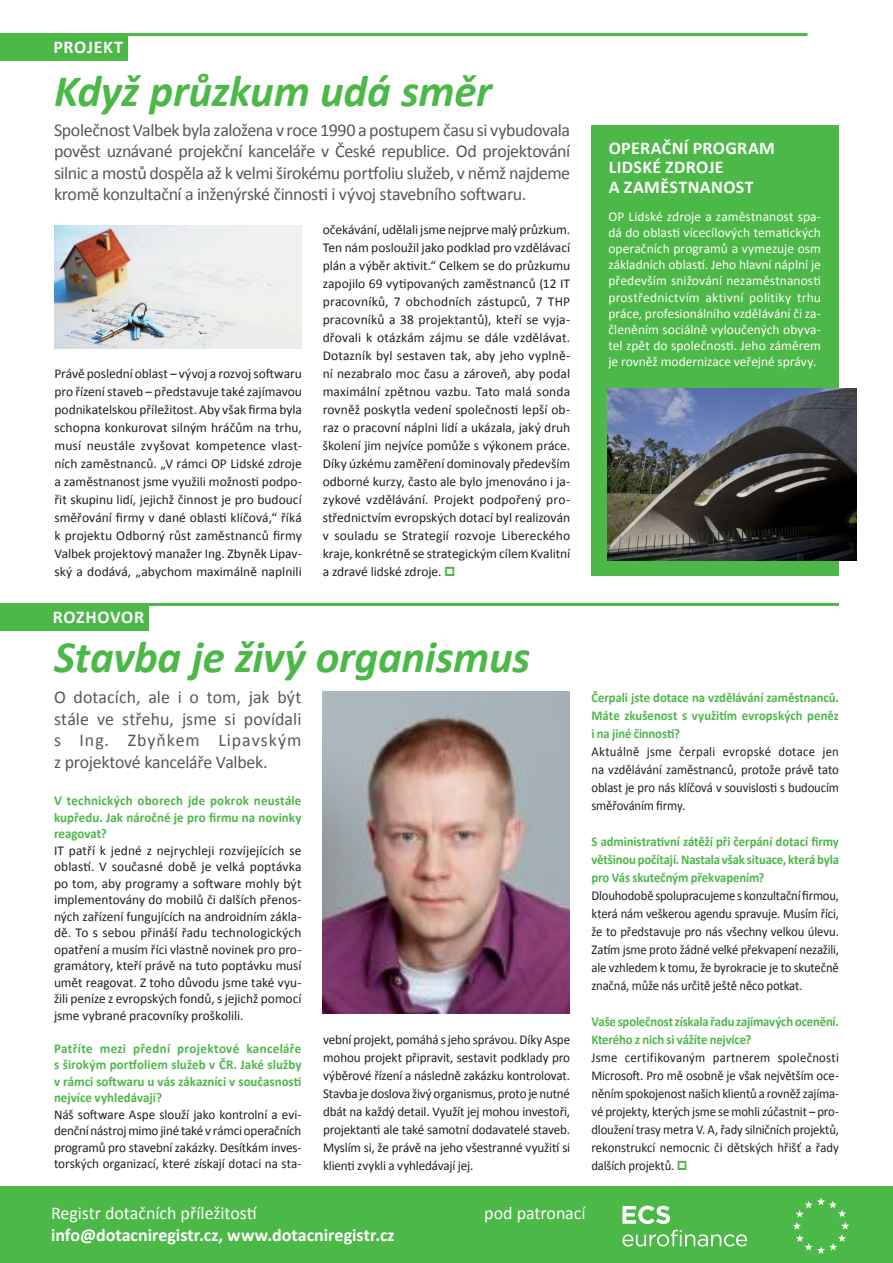
<style>
.page{position:relative;width:893px;height:1263px;background:#fff}
.page>*{position:absolute;margin:0;border:0;box-sizing:border-box;transform-origin:0 0}
.t1{font:italic 700 45px "Calibri";letter-spacing:-.01em;color:#4cb848}
.t2{font:18px/21.6px "Calibri";letter-spacing:-.02em;color:#57585a;text-align:justify}
.t3{font:700 18px/19.5px "Calibri";letter-spacing:.015em;color:#fff}
.t4{font:18px "Calibri";letter-spacing:-.005em;color:#fff}
.t5{font:700 18px "Calibri";letter-spacing:.035em;color:#fff}
.t6{font:13.5px/18px "Calibri";letter-spacing:-.005em;color:#231f20;text-align:justify}
.t7{font:13.5px/18px "Calibri";letter-spacing:-.005em;color:#231f20;text-align:justify;scale:.94 1}
.t8{font:13.5px/16.2px "Calibri";color:#fff;text-align:justify}
.t9{font:700 13.5px/18px "Calibri";letter-spacing:-.005em;color:#4cb848;text-align:justify;scale:.94 1}
.t10{font:700 13.5px/16.5px "Calibri";letter-spacing:-.005em;color:#4cb848;text-align:justify;scale:.96 1}
.t11{font:700 13.5px/16.5px "Calibri";letter-spacing:-.005em;color:#4cb848;text-align:justify}
.s1{font-weight:400}
</style>
<div class="page">
<div style="left:0;top:1186px;width:893px;height:77px;background:#4cb848"></div>
<svg style="left:622px;top:1230px;width:125px;height:16px"></svg>
<svg style="left:622px;top:1206px;width:48px;height:18px"></svg>
<img style="left:793px;top:1198px;width:56px;height:56px">
<div style="left:0;top:33px;width:128px;height:27px;background:#4cb848"></div>
<div style="left:0;top:603px;width:149px;height:27px;background:#4cb848"></div>
<hr style="left:145px;top:603px;width:694px;height:3px;background:#4cb848">
<hr style="left:113px;top:33px;width:694px;height:3px;background:#4cb848">
<img style="left:323px;top:691px;width:247px;height:322px">
<div style="left:591px;top:125px;width:248px;height:451px;background:#4cb848"></div>
<img style="left:607px;top:388px;width:250px;height:172px">
<img style="left:54px;top:225px;width:247px;height:124px">
<p class="t5" style="left:53px;top:36px;width:71px">PROJEKT</p>
<p class="t1" style="left:54px;top:62px;width:439px">Když průzkum udá směr</p>
<p class="t2" style="left:54px;top:119px;width:518px">Společnost Valbek byla založena v roce 1990 a postupem času si vybudovala pověst uznávané projekční kanceláře v České republice. Od projektování silnic a mostů dospěla až k velmi širokému portfoliu služeb, v němž najdeme kromě konzultační a inženýrské činnosti i vývoj stavebního softwaru.</p>
<p class="t6" style="left:54px;top:365px;width:249px">Právě poslední oblast – vývoj a rozvoj softwaru pro řízení staveb – představuje také zajímavou podnikatelskou příležitost. Aby však firma byla schopna konkurovat silným hráčům na trhu, musí neustále zvyšovat kompetence vlast&shy;ních zaměstnanců. „V rámci OP Lidské zdroje a zaměstnanost jsme využili možnosti podpo&shy;řit skupinu lidí, jejichž činnost je pro budoucí směřování firmy v dané oblasti klíčová,“ říká k projektu Odborný růst zaměstnanců firmy Valbek projektový manažer Ing. Zbyněk Lipav&shy;ský a dodává, „abychom maximálně naplnili</p>
<p class="t3" style="left:53px;top:608px;width:93px">ROZHOVOR</p>
<p class="t6" style="left:323px;top:221px;width:249px">očekávání, udělali jsme nejprve malý průzkum.<br>Ten nám posloužil jako podklad pro vzdělávací plán a výběr aktivit.“ Celkem se do průzkumu zapojilo 69 vytipovaných zaměstnanců (12 IT pracovníků, 7 obchodních zástupců, 7 THP pracovníků a 38 projektantů), kteří se vyja&shy;dřovali k otázkám zájmu se dále vzdělávat.<br>Dotazník byl sestaven tak, aby jeho vyplně&shy;ní nezabralo moc času a zároveň, aby podal maximální zpětnou vazbu. Tato malá sonda rovněž poskytla vedení společnosti lepší ob&shy;raz o pracovní náplni lidí a ukázala, jaký druh školení jim nejvíce pomůže s výkonem práce.<br>Díky úzkému zaměření dominovaly především odborné kurzy, často ale bylo jmenováno i ja&shy;zykové vzdělávání. Projekt podpořený pro&shy;střednictvím evropských dotací byl realizován v souladu se Strategií rozvoje Libereckého kraje, konkrétně se strategickým cílem Kvalitní a zdravé lidské zdroje.</p>
<p class="t3" style="left:609px;top:138px;width:168px">OPERAČNÍ PROGRAM<br>LIDSKÉ ZDROJE<br>A ZAMĚSTNANOST</p>
<p class="t8" style="left:608px;top:208px;width:214px">OP Lidské zdroje a zaměstnanost spa&shy;dá do oblasti vícecílových tematických operačních programů a vymezuje osm základních oblastí. Jeho hlavní náplní je především snižování nezaměstnanosti prostřednictvím aktivní politiky trhu práce, profesionálního vzdělávání či za&shy;členěním sociálně vyloučených obyva&shy;tel zpět do společnosti. Jeho záměrem je rovněž modernizace veřejné správy.</p>
<p class="t1" style="left:54px;top:628px;width:478px">Stavba je živý organismus</p>
<p class="t2" style="left:54px;top:686px;width:249px">O dotacích, ale i o tom, jak být stále ve střehu, jsme si povídali s Ing. Zbyňkem Lipavským z projektové kanceláře Valbek.</p>
<p class="t11" style="left:54px;top:792px;width:249px">V technických oborech jde pokrok neustále kupředu. Jak náročné je pro firmu na novinky reagovat?</p>
<p class="t6" style="left:54px;top:842px;width:249px;line-height:16.5px">IT patří k jedné z nejrychleji rozvíjejících se oblastí. V současné době je velká poptávka po tom, aby programy a software mohly být implementovány do mobilů či dalších přenos&shy;ných zařízení fungujících na androidním zákla&shy;dě. To s sebou přináší řadu technologických opatření a musím říci vlastně novinek pro pro&shy;gramátory, kteří právě na tuto poptávku musí umět reagovat. Z toho důvodu jsme také vyu&shy;žili peníze z evropských fondů, s jejichž pomocí jsme vybrané pracovníky proškolili.</p>
<p class="t10" style="left:54px;top:1040px;width:259px">Patříte mezi přední projektové kanceláře s širokým portfoliem služeb v ČR. Jaké služby v rámci softwaru u vás zákazníci v současnosti nejvíce vyhledávají?</p>
<p class="t6" style="left:54px;top:1106px;width:249px;line-height:16.5px">Náš software Aspe slouží jako kontrolní a evi&shy;denční nástroj mimo jiné také v rámci operačních programů pro stavební zakázky. Desítkám inves&shy;torských organizací, které získají dotaci na sta-</p>
<p class="t3" style="left:51px;top:1202px;width:345px;line-height:21.6px"><span class="s1">Registr dotačních příležitostí </span>info@dotacniregistr.cz, www.dotacniregistr.cz</p>
<p class="t4" style="left:484px;top:1202px;width:103px">pod patronací</p>
<p class="t9" style="left:591px;top:689px;width:265px">Čerpali jste dotace na vzdělávání zaměstnanců.<br>Máte zkušenost s využitím evropských peněz i na jiné činnosti?</p>
<p class="t7" style="left:591px;top:743px;width:265px">Aktuálně jsme čerpali evropské dotace jen na vzdělávání zaměstnanců, protože právě tato oblast je pro nás klíčová v souvislosti s budoucím směřováním firmy.</p>
<p class="t9" style="left:591px;top:833px;width:265px">S administrativní zátěží při čerpání dotací firmy většinou počítají. Nastala však situace, která byla pro Vás skutečným překvapením?</p>
<p class="t7" style="left:591px;top:887px;width:265px">Dlouhodobě spolupracujeme s konzultační firmou, která nám veškerou agendu spravuje. Musím říci, že to představuje pro nás všechny velkou úlevu.<br>Zatím jsme proto žádné velké překvapení nezažili, ale vzhledem k tomu, že byrokracie je to skutečně značná, může nás určitě ještě něco potkat.</p>
<p class="t9" style="left:591px;top:1013px;width:265px">Vaše společnost získala řadu zajímavých ocenění.<br>Kterého z nich si vážíte nejvíce?</p>
<p class="t7" style="left:591px;top:1049px;width:265px">Jsme certifikovaným partnerem společnosti Microsoft. Pro mě osobně je však největším oce&shy;něním spokojenost našich klientů a rovněž zajíma&shy;vé projekty, kterých jsme se mohli zúčastnit – pro&shy;dloužení trasy metra V. A, řady silničních projektů, rekonstrukcí nemocnic či dětských hřišť a řady dalších projektů.</p>
<p class="t6" style="left:323px;top:1031px;width:249px">vební projekt, pomáhá s jeho správou. Díky Aspe mohou projekt připravit, sestavit podklady pro výběrové řízení a následně zakázku kontrolovat.<br>Stavba je doslova živý organismus, proto je nutné dbát na každý detail. Využít jej mohou investoři, projektanti ale také samotní dodavatelé staveb.<br>Myslím si, že právě na jeho všestranné využití si klienti zvykli a vyhledávají jej.</p>
</div>
